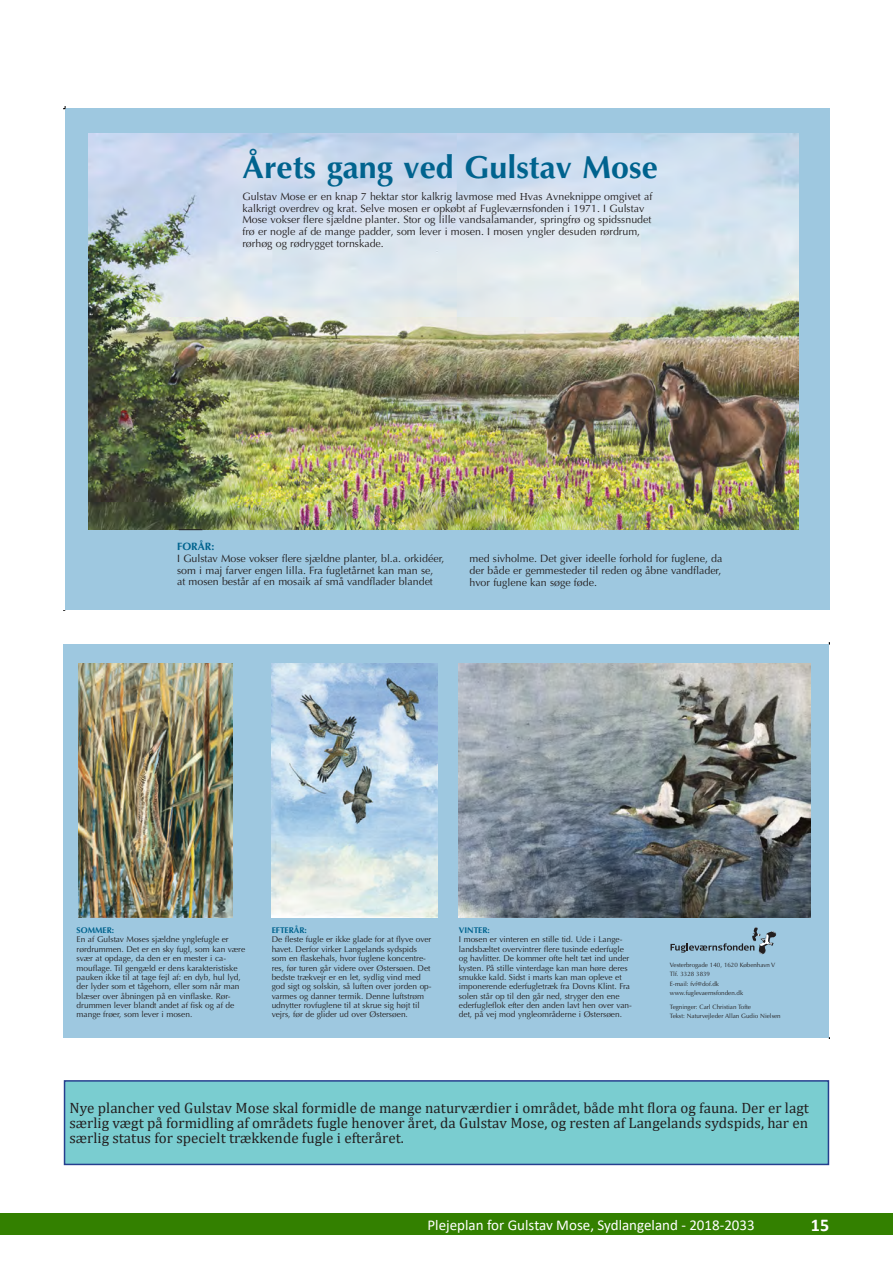
<style>
.page{position:relative;width:893px;height:1263px;background:#fff}
.page>*{position:absolute;margin:0;border:0;box-sizing:border-box;transform-origin:0 0}
.t1{font:700 31.95px "Optima LT Std";color:#00638e}
.t2{font:700 18px "Calibri";color:#fff}
.t3{font:15px/15px "Cambria";color:#231f20;text-align:justify}
.t4{font:15px "Calibri";color:#fff}
.t5{font:10.65px/12px "Optima LT Std";color:#231f20}
.t6{font:700 10.65px "Optima LT Std";color:#00638e}
.t7{font:8.4px/9.3px "Optima LT Std";color:#231f20}
.t8{font:700 8.4px "Optima LT Std";color:#00638e}
.t9{font:6.3px/9.3px "Optima LT Std";color:#231f20}
.s1{font-family:"Minion Pro"}
</style>
<div class="page">
<div style="left:0;top:1213px;width:893px;height:22px;background:#338000"></div>
<div style="left:65px;top:109px;width:764px;height:501px;background:#9ec8e0"></div>
<img style="left:89px;top:133px;width:709px;height:397px">
<svg style="left:179px;top:529px;width:23px;height:1px"></svg>
<div style="left:64px;top:644px;width:765px;height:394px;background:#9ec8e0"></div>
<img style="left:459px;top:664px;width:351px;height:253px">
<img style="left:271px;top:664px;width:167px;height:253px">
<img style="left:78px;top:664px;width:154px;height:253px">
<svg style="left:670px;top:927px;width:106px;height:27px"></svg>
<div style="left:65px;top:1081px;width:763px;height:83px;background:#7acdd0"></div>
<div style="left:64px;top:1080px;width:765px;height:85px;border:2px solid #253f8e"></div>
<h1 class="t1" style="left:243px;top:149px;width:417px">Årets gang ved Gulstav Mose</h1>
<p class="t5" style="left:242px;top:190px;width:411px">Gulstav Mose er en knap 7 hektar stor kalkrig lavmose med <span class="s1">H</span>vas <span class="s1">A</span>vneknippe omgivet af kalkrigt overdrev og krat. Selve mosen er opkøbt af Fugleværnsfonden i 1971. I Gulstav Mose vokser flere sjældne planter. Stor og lille vandsalamander, springfrø og spidssnudet frø er nogle af de mange padder, som lever i mosen. I mosen yngler desuden rørdrum, rørhøg og rødrygget tornskade.</p>
<p class="t6" style="left:177px;top:540px;width:39px">FORÅR:</p>
<p class="t5" style="left:177px;top:552px;width:269px">I Gulstav Mose vokser flere sjældne planter, bl.a. orkidéer, som i maj farver engen lilla. Fra fugletårnet kan man se,<br>at mosen består af en mosaik af små vandflader blandet</p>
<p class="t5" style="left:470px;top:552px;width:254px;text-align:justify">med sivholme. Det giver ideelle forhold for fuglene, da der både er gemmesteder til reden og åbne vandflader, hvor fuglene kan søge føde.</p>
<p class="t8" style="left:77px;top:925px;width:39px">SOMMER:</p>
<p class="t7" style="left:77px;top:935px;width:170px">En af Gulstav Moses sjældne ynglefugle er rørdrummen. Det er en sky fugl, som kan være svær at opdage, da den er en mester i ca&shy;mouflage. Til gengæld er dens karakteristiske pauken ikke til at tage fejl af: en dyb, hul lyd, der lyder som et tågehorn, eller som når man blæser over åbningen på en vinflaske. Rør&shy;drummen lever blandt andet af fisk og af de mange frøer, som lever i mosen.</p>
<p class="t8" style="left:272px;top:925px;width:37px">EFTERÅR:</p>
<p class="t7" style="left:272px;top:935px;width:162px">De fleste fugle er ikke glade for at flyve over havet. Derfor virker Langelands sydspids som en flaskehals, hvor fuglene koncentre&shy;res, før turen går videre over Østersøen. Det bedste trækvejr er en let, sydlig vind med god sigt og solskin, så luften over jorden op&shy;varmes og danner termik. Denne luftstrøm udnytter rovfuglene til at skrue sig højt til vejrs, før de glider ud over Østersøen.</p>
<p class="t8" style="left:459px;top:925px;width:33px">VINTER:</p>
<p class="t7" style="left:459px;top:935px;width:175px">I mosen er vinteren en stille tid. Ude i Lange&shy;landsbæltet overvintrer flere tusinde ederfugle og havlitter. De kommer ofte helt tæt ind under kysten. På stille vinterdage kan man høre deres smukke kald. Sidst i marts kan man opleve et imponerende ederfugletræk fra Dovns Klint. Fra solen står op til den går ned, stryger den ene ederfugleflok efter den anden lavt hen over van&shy;det, på vej mod yngleområderne i Østersøen.</p>
<p class="t9" style="left:670px;top:960px;width:107px">Vesterbrogade 140, 1620 København V<br>Tlf. 3328 3839<br>E-mail: fvf@dof.dk www.fuglevaernsfonden.dk</p>
<p class="t9" style="left:670px;top:1002px;width:112px">Tegninger: Carl Christian Tofte<br>Tekst: Naturvejleder Allan Gudio Nielsen</p>
<p class="t3" style="left:70px;top:1100px;width:741px">Nye plancher ved Gulstav Mose skal formidle de mange naturværdier i området, både mht flora og fauna. Der er lagt særlig vægt på formidling af områdets fugle henover året, da Gulstav Mose, og resten af Langelands sydspids, har en særlig status for specielt trækkende fugle i efteråret.</p>
<h3 class="t4" style="left:428px;top:1214px;width:329px">Plejeplan for Gulstav Mose, Sydlangeland - 2018-2033</h3>
<h2 class="t2" style="left:811px;top:1212px;width:20px">15</h2>
</div>
